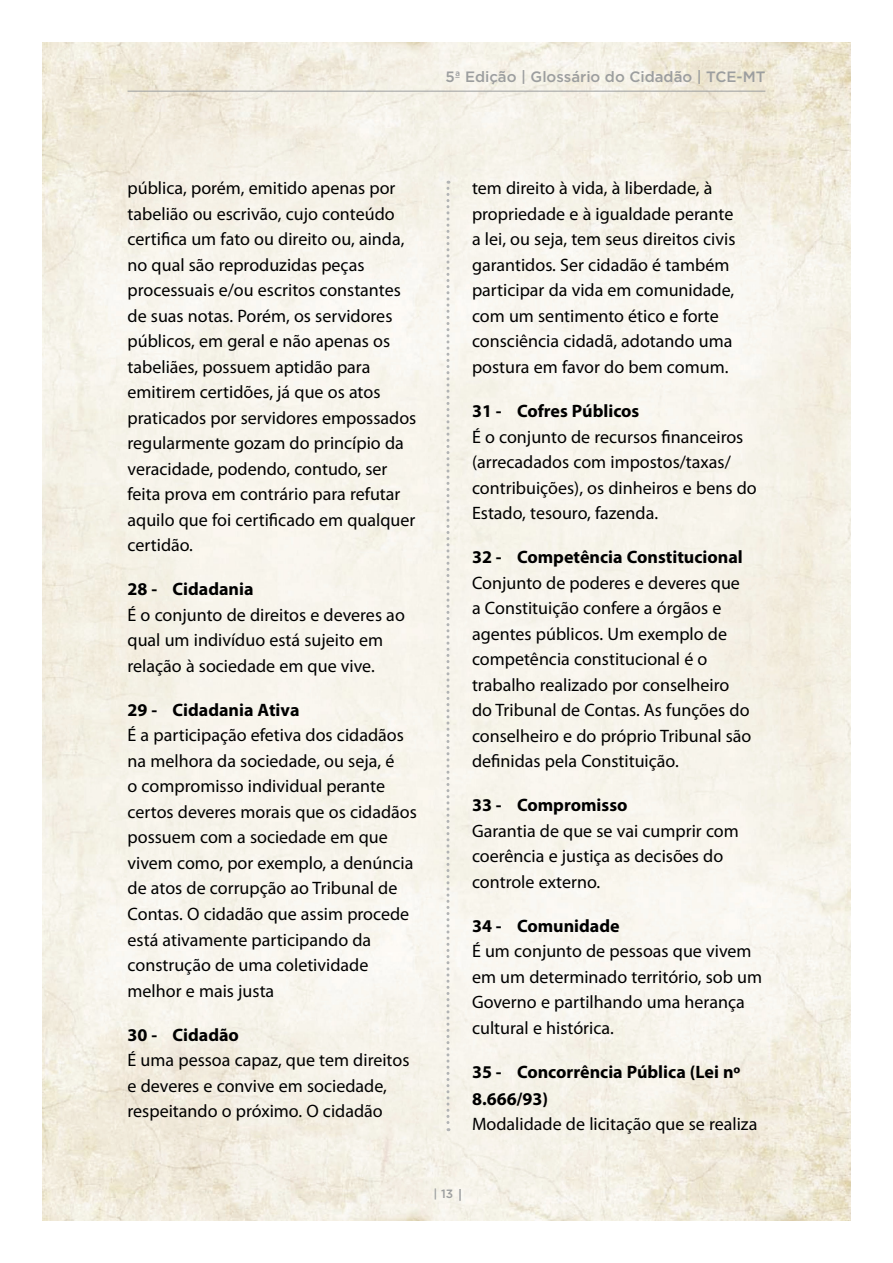
<style>
.page{position:relative;width:893px;height:1263px;background:#fff}
.page>*{position:absolute;margin:0;border:0;box-sizing:border-box;transform-origin:0 0}
.t1{font:18px/25.5px "Myriad Pro";color:#000}
.t2{font:700 18px/27px "Myriad Pro";color:#000}
.t3{font:500 15px "Gotham";color:#9c9e9f}
.t4{font:500 12px "Gotham";color:#9c9e9f}
.s1{font-family:"Gill Sans Condensed";font-weight:700}
</style>
<div class="page">
<img style="left:43px;top:43px;width:807px;height:1177px">
<hr style="left:128px;top:91px;width:637px;height:1px;background:#9c9e9f">
<svg style="left:446px;top:181px;width:3px;height:950px"></svg>
<p class="t3" style="left:445px;top:67px;width:321px">5ª Edição | Glossário do Cidadão | TCE-MT</p>
<p class="t1" style="left:128px;top:175px;width:290px">pública, porém, emitido apenas por tabelião ou escrivão, cujo conteúdo certifica um fato ou direito ou, ainda, no qual são reproduzidas peças processuais e/ou escritos constantes de suas notas. Porém, os servidores públicos, em geral e não apenas os tabeliães, possuem aptidão para emitirem certidões, já que os atos praticados por servidores empossados regularmente gozam do princípio da veracidade, podendo, contudo, ser feita prova em contrário para refutar aquilo que foi certificado em qualquer certidão.</p>
<p class="t2" style="left:128px;top:575px;width:128px">28 - Cidadania</p>
<p class="t1" style="left:128px;top:602px;width:279px">É o conjunto de direitos e deveres ao qual um indivíduo está sujeito em relação à sociedade em que vive.</p>
<p class="t2" style="left:128px;top:696px;width:173px">29 - Cidadania Ativa</p>
<p class="t1" style="left:128px;top:722px;width:291px">É a participação efetiva dos cidadãos na melhora da sociedade, ou seja, é<br>o compromisso individual perante certos deveres morais que os cidadãos possuem com a sociedade em que vivem como, por exemplo, a denúncia de atos de corrupção ao Tribunal de<br>Contas. O cidadão que assim procede está ativamente participando da construção de uma coletividade melhor e mais justa</p>
<p class="t2" style="left:128px;top:1020px;width:113px">30 - Cidadão</p>
<p class="t1" style="left:128px;top:1047px;width:283px">É uma pessoa capaz, que tem direitos e deveres e convive em sociedade, respeitando o próximo. O cidadão</p>
<p class="t1" style="left:472px;top:175px;width:265px">tem direito à vida, à liberdade, à propriedade e à igualdade perante a lei, ou seja, tem seus direitos civis garantidos. Ser cidadão é também participar da vida em comunidade, com um sentimento ético e forte consciência cidadã, adotando uma postura em favor do bem comum.</p>
<p class="t2" style="left:472px;top:397px;width:169px">31 - Cofres Públicos</p>
<p class="t1" style="left:472px;top:423px;width:286px">É o conjunto de recursos financeiros (arrecadados com impostos/taxas/ contribuições), os dinheiros e bens do Estado, tesouro, fazenda.</p>
<p class="t2" style="left:472px;top:543px;width:272px">32 - Competência Constitucional</p>
<p class="t1" style="left:472px;top:569px;width:281px">Conjunto de poderes e deveres que a Constituição confere a órgãos e agentes públicos. Um exemplo de competência constitucional é o trabalho realizado por conselheiro do Tribunal de Contas. As funções do conselheiro e do próprio Tribunal são definidas pela Constituição.</p>
<p class="t2" style="left:472px;top:791px;width:157px">33 - Compromisso</p>
<p class="t1" style="left:472px;top:817px;width:268px">Garantia de que se vai cumprir com coerência e justiça as decisões do controle externo.</p>
<p class="t2" style="left:472px;top:911px;width:149px">34 - Comunidade</p>
<p class="t1" style="left:472px;top:938px;width:292px">É um conjunto de pessoas que vivem em um determinado território, sob um<br>Governo e partilhando uma herança cultural e histórica.</p>
<p class="t2" style="left:472px;top:1057px;width:270px">35 - Concorrência Pública (Lei nº<br>8.666/93)</p>
<p class="t1" style="left:472px;top:1111px;width:287px">Modalidade de licitação que se realiza</p>
<p class="t4" style="left:434px;top:1186px;width:32px">| 13 <span class="s1">|</span></p>
</div>
